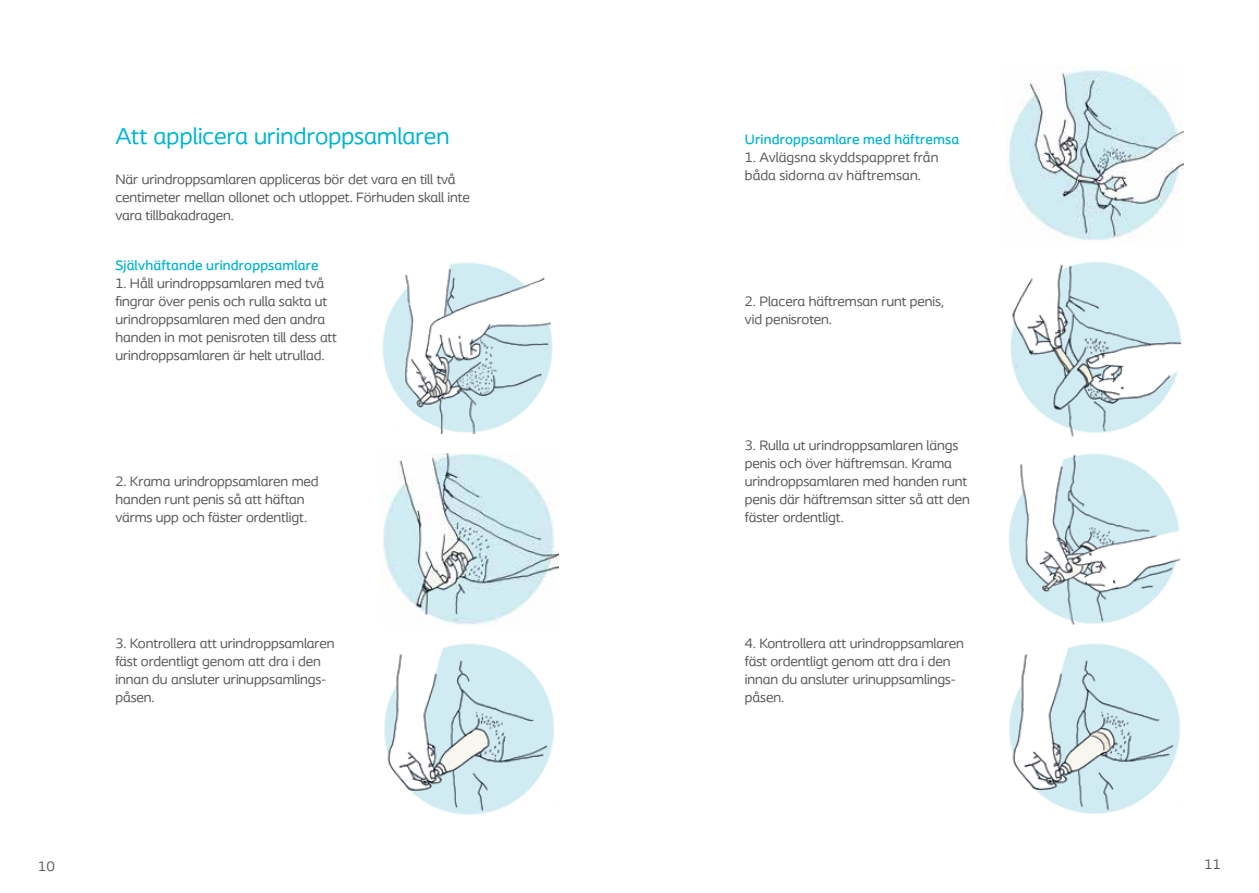
<style>
.page{position:relative;width:1259px;height:893px;background:#fff}
.page>*{position:absolute;margin:0;border:0;box-sizing:border-box;transform-origin:0 0}
.t1{font:24px "Coloplast";color:#00b4d1}
.t2{font:14.25px/18px "Coloplast";letter-spacing:-.005em;color:#58595b}
.t3{font:500 14.25px "Coloplast";letter-spacing:.015em;color:#00b4d1}
</style>
<div class="page">
<img style="left:382px;top:262px;width:171px;height:171px">
<img style="left:380px;top:453px;width:178px;height:172px">
<img style="left:384px;top:643px;width:170px;height:171px">
<img style="left:1009px;top:643px;width:171px;height:171px">
<img style="left:1006px;top:66px;width:177px;height:174px">
<img style="left:1010px;top:262px;width:172px;height:175px">
<img style="left:1008px;top:453px;width:173px;height:172px">
<h1 class="t1" style="left:115px;top:122px;width:335px">Att applicera urindroppsamlaren</h1>
<p class="t2" style="left:115px;top:170px;width:356px">När urindroppsamlaren appliceras bör det vara en till två centimeter mellan ollonet och utloppet. Förhuden skall inte vara tillbakadragen.</p>
<p class="t3" style="left:115px;top:257px;width:205px">Självhäftande urindroppsamlare</p>
<p class="t2" style="left:115px;top:274px;width:223px">1. Håll urindroppsamlaren med två fingrar över penis och rulla sakta ut urindroppsamlaren med den andra handen in mot penisroten till dess att urindroppsamlaren är helt utrullad.</p>
<p class="t2" style="left:115px;top:472px;width:205px">2. Krama urindroppsamlaren med handen runt penis så att häftan värms upp och fäster ordentligt.</p>
<p class="t2" style="left:115px;top:634px;width:220px">3. Kontrollera att urindroppsamlaren fäst ordentligt genom att dra i den innan du ansluter urinuppsamlings&shy;påsen.</p>
<p class="t3" style="left:745px;top:131px;width:216px">Urindroppsamlare med häftremsa</p>
<p class="t2" style="left:745px;top:148px;width:195px">1. Avlägsna skyddspappret från båda sidorna av häftremsan.</p>
<p class="t2" style="left:745px;top:292px;width:201px">2. Placera häftremsan runt penis, vid penisroten.</p>
<p class="t2" style="left:745px;top:436px;width:226px">3. Rulla ut urindroppsamlaren längs penis och över häftremsan. Krama urindroppsamlaren med handen runt penis där häftremsan sitter så att den fäster ordentligt.</p>
<p class="t2" style="left:745px;top:634px;width:220px">4. Kontrollera att urindroppsamlaren fäst ordentligt genom att dra i den innan du ansluter urinuppsamlings&shy;påsen.</p>
<p class="t2" style="left:38px;top:857px;width:18px">10</p>
<p class="t2" style="left:1204px;top:855px;width:18px">11</p>
</div>
